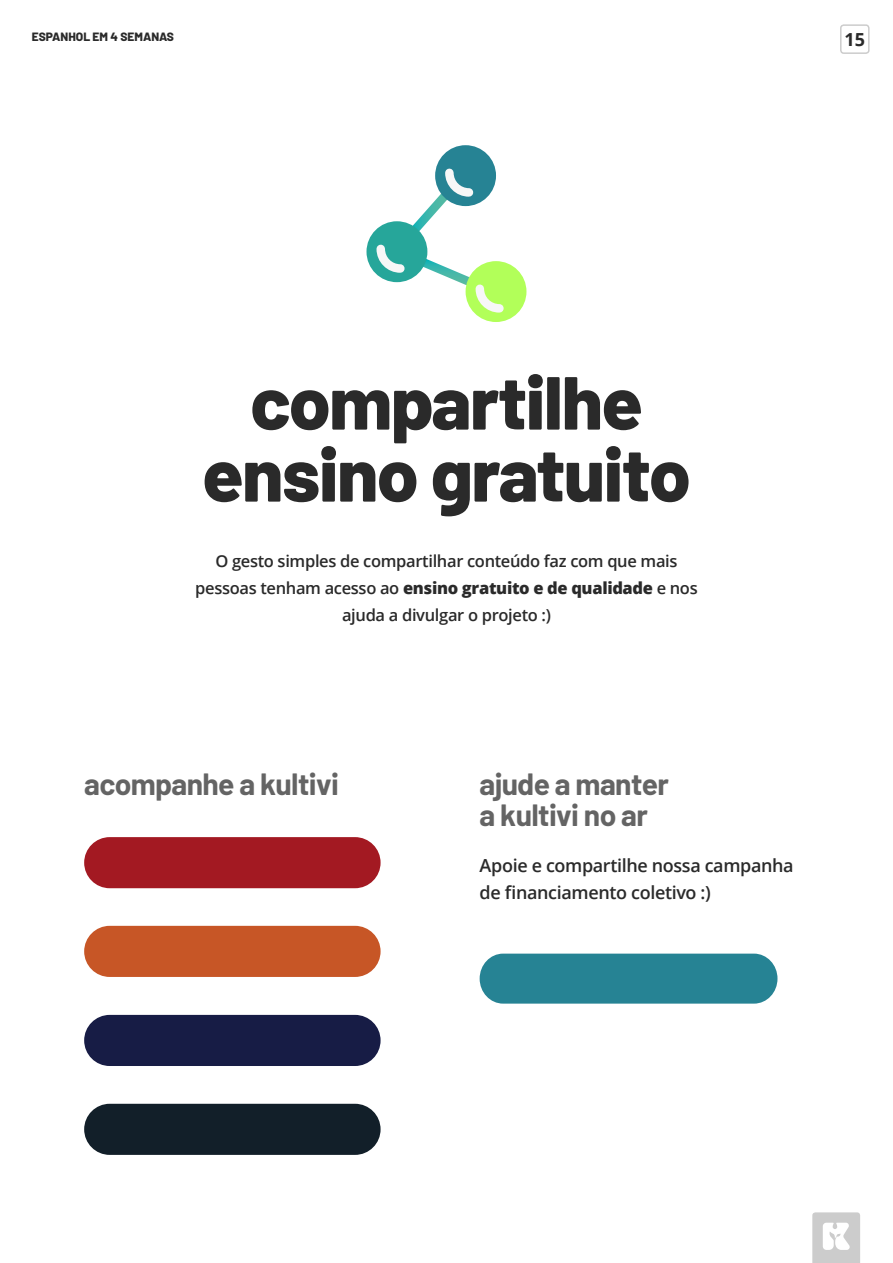
<style>
.page{position:relative;width:893px;height:1263px;background:#fff}
.page>*{position:absolute;margin:0;border:0;box-sizing:border-box;transform-origin:0 0}
.t1{font:800 75px/72px "Barlow";letter-spacing:-.02em;color:#2a2a2a;text-align:center}
.t2{font:700 30px/31.5px "Barlow";letter-spacing:-.02em;color:#646464}
.t3{font:600 18px/27px "Open Sans";letter-spacing:-.02em;color:#2a2a2a}
.t4{font:700 18px "Open Sans";color:#2a2a2a}
.t5{font:600 16.5px/27px "Open Sans";letter-spacing:-.02em;color:#2a2a2a;text-align:center}
.t6{font:800 12px "Barlow";color:#2a2a2a}
.s1{font-weight:800}
</style>
<div class="page">
<div style="left:840px;top:24px;width:30px;height:30px;border:2px solid #ccc;border-radius:3px"></div>
<svg style="left:812px;top:1212px;width:48px;height:51px"></svg>
<div style="left:84px;top:1104px;width:297px;height:51px;background:#121f29;border-radius:26px"></div>
<div style="left:84px;top:1015px;width:297px;height:51px;background:#171c45;border-radius:26px"></div>
<div style="left:84px;top:837px;width:297px;height:51px;background:#a31922;border-radius:26px"></div>
<div style="left:84px;top:926px;width:297px;height:51px;background:#c75626;border-radius:26px"></div>
<div style="left:480px;top:954px;width:297px;height:49px;background:#268394;border-radius:24px"></div>
<div style="left:435px;top:145px;width:61px;height:61px;background:#268394;border-radius:50%"></div>
<div style="left:466px;top:261px;width:60px;height:61px;background:#b2ff59;border-radius:50%"></div>
<svg style="left:366px;top:221px;width:61px;height:61px"></svg>
<svg style="left:372px;top:159px;width:136px;height:158px"></svg>
<p class="t6" style="left:32px;top:29px;width:144px">ESPANHOL EM 4 SEMANAS</p>
<p class="t4" style="left:844px;top:26px;width:22px">15</p>
<h1 class="t1" style="left:202px;top:367px;width:490px">compartilhe ensino gratuito</h1>
<p class="t5" style="left:195px;top:547px;width:504px">O gesto simples de compartilhar conteúdo faz com que mais pessoas tenham acesso ao <span class="s1">ensino gratuito e de qualidade</span> e nos ajuda a divulgar o projeto :)</p>
<h2 class="t2" style="left:84px;top:768px;width:256px">acompanhe a kultivi</h2>
<h2 class="t2" style="left:480px;top:768px;width:191px">ajude a manter a kultivi no ar</h2>
<p class="t3" style="left:480px;top:851px;width:316px">Apoie e compartilhe nossa campanha de financiamento coletivo :)</p>
</div>
